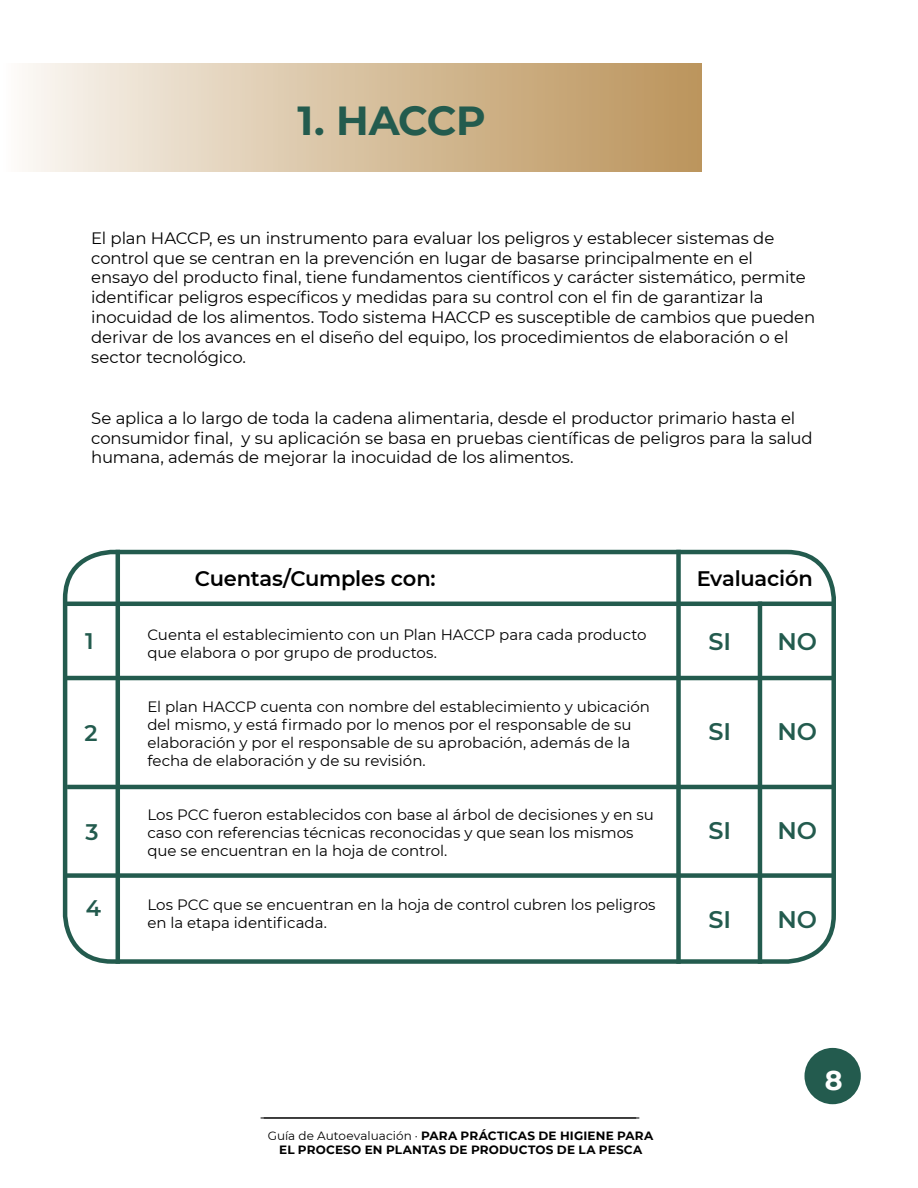
<style>
.page{position:relative;width:918px;height:1188px;background:#fff}
.page>*{position:absolute;margin:0;border:0;box-sizing:border-box;transform-origin:0 0}
.t1{font:700 40.5px "Montserrat";letter-spacing:-.02em;color:#235b4e}
.t2{font:700 27px "Montserrat";color:#fff}
.t3{font:600 24px "Montserrat";letter-spacing:-.005em;color:#235b4e}
.t4{font:600 22.5px "Montserrat";color:#235b4e}
.t5{font:600 21px "Montserrat";letter-spacing:-.01em;color:#000}
.t6{font:16.5px/19.8px "Montserrat";letter-spacing:-.01em;color:#000}
.t7{font:15px/18px "Montserrat";color:#000}
.t8{font:700 12px/14.4px "Montserrat";letter-spacing:.015em;color:#000;text-align:center}
.s1{font-weight:400}
</style>
<div class="page">
<div style="left:0;top:64px;width:702px;height:108px;background:linear-gradient(to right,#faf8f4,#ba9257)"></div>
<div style="left:804px;top:1048px;width:57px;height:56px;background:#235b4e;border-radius:50%"></div>
<hr style="left:264px;top:1118px;width:375px;height:1px;background:#000">
<div style="left:63px;top:550px;width:773px;height:414px;border:4px solid #235b4e;border-radius:47px"></div>
<hr style="left:758px;top:602px;width:4px;height:362px;background:#235b4e">
<div style="left:676px;top:550px;width:5px;height:414px;background:#235b4e"></div>
<hr style="left:116px;top:550px;width:4px;height:414px;background:#235b4e">
<hr style="left:65px;top:602px;width:769px;height:4px;background:#235b4e">
<hr style="left:64px;top:676px;width:769px;height:4px;background:#235b4e">
<hr style="left:67px;top:785px;width:769px;height:4px;background:#235b4e">
<div style="left:64px;top:873px;width:769px;height:5px;background:#235b4e"></div>
<hr style="left:261px;top:1118px;width:375px;height:1px;background:#000">
<h1 class="t1" style="left:298px;top:91px;width:190px">1. HACCP</h1>
<p class="t6" style="left:91px;top:227px;width:725px">El plan HACCP, es un instrumento para evaluar los peligros y establecer sistemas de control que se centran en la prevención en lugar de basarse principalmente en el<br>ensayo del producto final, tiene fundamentos científicos y carácter sistemático, permite identificar peligros específicos y medidas para su control con el fin de garantizar la inocuidad de los alimentos. Todo sistema HACCP es susceptible de cambios que pueden derivar de los avances en el diseño del equipo, los procedimientos de elaboración o el sector tecnológico.</p>
<p class="t6" style="left:91px;top:407px;width:723px">Se aplica a lo largo de toda la cadena alimentaria, desde el productor primario hasta el consumidor final, y su aplicación se basa en pruebas científicas de peligros para la salud humana, además de mejorar la inocuidad de los alimentos.</p>
<p class="t5" style="left:195px;top:564px;width:242px">Cuentas/Cumples con:</p>
<p class="t5" style="left:697px;top:564px;width:118px">Evaluación</p>
<h3 class="t4" style="left:85px;top:625px;width:10px">1</h3>
<h3 class="t4" style="left:84px;top:717px;width:15px">2</h3>
<h3 class="t4" style="left:86px;top:816px;width:15px">3</h3>
<h3 class="t4" style="left:86px;top:892px;width:17px">4</h3>
<p class="t7" style="left:147px;top:625px;width:501px">Cuenta el establecimiento con un Plan HACCP para cada producto que elabora o por grupo de productos.</p>
<p class="t7" style="left:147px;top:697px;width:504px">El plan HACCP cuenta con nombre del establecimiento y ubicación del mismo, y está firmado por lo menos por el responsable de su elaboración y por el responsable de su aprobación, además de la fecha de elaboración y de su revisión.</p>
<p class="t7" style="left:147px;top:805px;width:508px">Los PCC fueron establecidos con base al árbol de decisiones y en su caso con referencias técnicas reconocidas y que sean los mismos que se encuentran en la hoja de control.</p>
<p class="t7" style="left:147px;top:895px;width:510px">Los PCC que se encuentran en la hoja de control cubren los peligros en la etapa identificada.</p>
<h3 class="t3" style="left:708px;top:625px;width:24px">SI</h3>
<h3 class="t3" style="left:777px;top:625px;width:41px">NO</h3>
<h3 class="t3" style="left:708px;top:714px;width:24px">SI</h3>
<h3 class="t3" style="left:777px;top:714px;width:41px">NO</h3>
<h3 class="t3" style="left:708px;top:814px;width:24px">SI</h3>
<h3 class="t3" style="left:777px;top:814px;width:41px">NO</h3>
<h3 class="t3" style="left:708px;top:903px;width:24px">SI</h3>
<h3 class="t3" style="left:777px;top:903px;width:41px">NO</h3>
<p class="t8" style="left:268px;top:1128px;width:387px"><span class="s1">Guía de Autoevaluación ·</span> PARA PRÁCTICAS DE HIGIENE PARA<br>EL PROCESO EN PLANTAS DE PRODUCTOS DE LA PESCA</p>
<h2 class="t2" style="left:825px;top:1061px;width:19px">8</h2>
</div>
